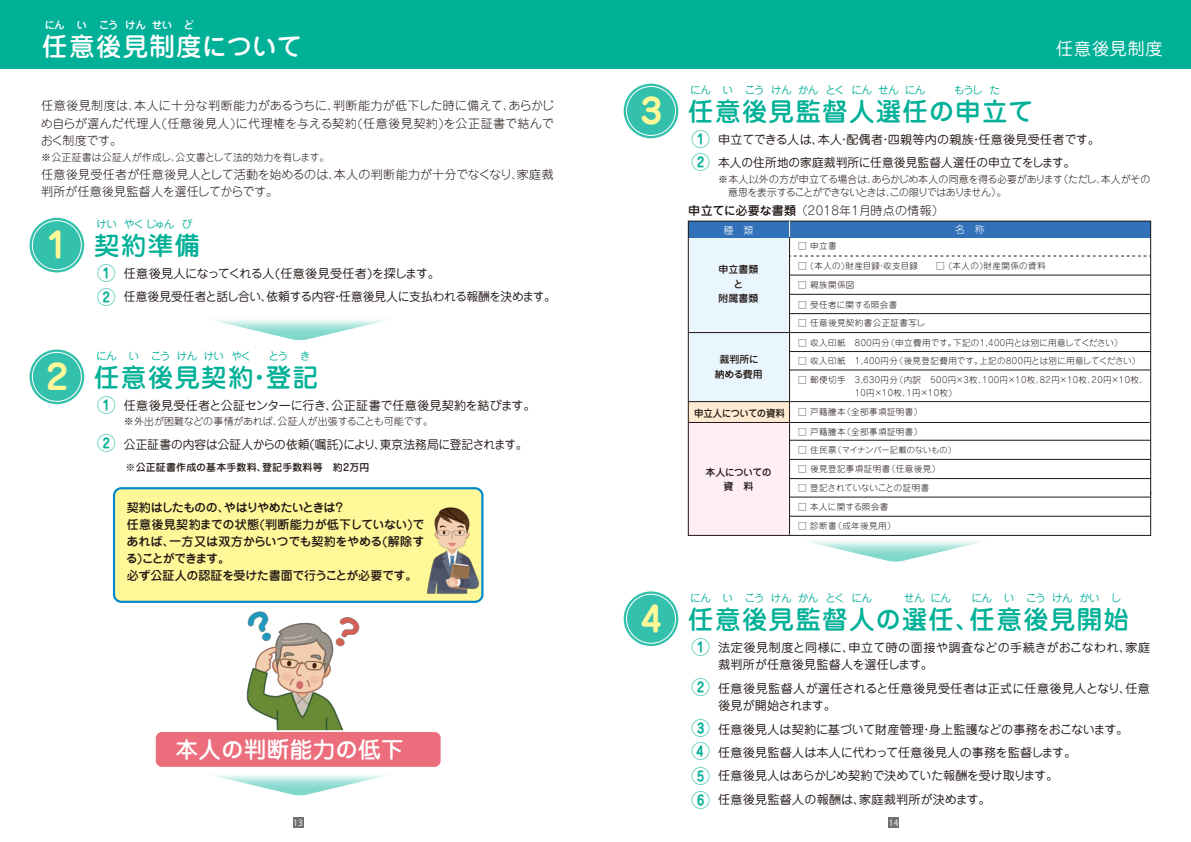
<style>
.page{position:relative;width:1191px;height:842px;background:#fff}
.page>*{position:absolute;margin:0;border:0;box-sizing:border-box;transform-origin:0 0}
.t1{font:500 25.5px "Jun 34 Pro";letter-spacing:.05em;color:#00b097}
.t2{font:500 25.5px "Jun 34 Pro";letter-spacing:.05em;color:#fff}
.t3{font:500 22.5px "Jun 34 Pro";letter-spacing:.025em;color:#fff}
.t4{font:700 18.4px/23.9px "Jun 501 Pro";color:#00b097}
.t5{font:17px "Jun 201 Pro";letter-spacing:.05em;color:#fff}
.t6{font:12px/23.4px "Jun 201 Pro";letter-spacing:.01em;color:#221815}
.t7{font:300 12px/17.7px "Jun 101 Pro";letter-spacing:.02em;color:#221815;text-align:justify}
.t8{font:500 12px/17px "Jun 34 Pro";letter-spacing:-.025em;color:#221815}
.t9{font:12px/23.4px "Jun 201 Pro";letter-spacing:-.01em;color:#221815}
.t10{font:10.6px "Jun 201 Pro";letter-spacing:-.055em;color:#00b097}
.t11{font:500 10.6px "Jun 34 Pro";letter-spacing:-.05em;color:#fff}
.t12{font:300 9.9px/13.5px "Jun 101 Pro";letter-spacing:-.04em;color:#221815}
.t13{font:300 9.9px "Jun 101 Pro";letter-spacing:-.015em;color:#221815}
.t14{font:300 9.9px "Jun 101 Pro";letter-spacing:.005em;color:#221815}
.t15{font:500 9.9px "Jun 34 Pro";letter-spacing:.02em;color:#221815}
.t16{font:500 9.9px "Jun 34 Pro";letter-spacing:-.055em;color:#221815;scale:.95 1}
.t17{font:500 9.9px/14.2px "Jun 34 Pro";letter-spacing:-.06em;color:#221815;text-align:center}
.t18{font:500 9.9px/14.2px "Jun 34 Pro";color:#221815;text-align:center}
.t19{font:500 9.9px/14.2px "Jun 34 Pro";letter-spacing:-.02em;color:#221815;text-align:center}
.t20{font:300 9.9px "Jun 101 Pro";color:#fff}
.t21{font:300 8.5px/13.5px "Jun 101 Pro";letter-spacing:.05em;color:#221815}
.t22{font:300 8.5px "Jun 101 Pro";letter-spacing:.03em;color:#221815}
.t23{font:300 8.5px "Jun 101 Pro";letter-spacing:-.015em;color:#221815}
.t24{font:8.5px "Koz Go Pro";color:#fff}
.t25{font:300 8.1px "Jun 101 Pro";letter-spacing:-.005em;color:#221815}
.s1{font-family:"Jun 501 Pro";font-weight:700;font-size:34.4px;color:#fff899}
.s2{font-family:"Jun 101 Pro";font-weight:300}
.s3{font-family:"Jun 34 Pro";font-weight:500}
.s4{font-size:8.5px}
</style>
<div class="page">
<div style="left:0;top:0;width:1191px;height:68px;background:#00b097"></div>
<div style="left:293px;top:817px;width:10px;height:11px;background:#727171"></div>
<div style="left:888px;top:817px;width:11px;height:11px;background:#727171"></div>
<div style="left:114px;top:488px;width:368px;height:114px;background:#fff899;border-radius:7px"></div>
<div style="left:113px;top:487px;width:370px;height:116px;border:2px solid #0089ce;border-radius:7px"></div>
<img style="left:427px;top:507px;width:53px;height:87px">
<div style="left:30px;top:218px;width:54px;height:54px;background:#33c0ac;border-radius:50%"></div>
<div style="left:32px;top:220px;width:50px;height:50px;border:1px solid #fff;border-radius:50%"></div>
<div style="left:623px;top:84px;width:55px;height:54px;background:#33c0ac;border-radius:50%"></div>
<div style="left:626px;top:86px;width:49px;height:50px;border:1px solid #fff;border-radius:50%"></div>
<div style="left:623px;top:591px;width:55px;height:55px;background:#33c0ac;border-radius:50%"></div>
<div style="left:626px;top:594px;width:49px;height:49px;border:1px solid #fff;border-radius:50%"></div>
<div style="left:30px;top:349px;width:54px;height:55px;background:#33c0ac;border-radius:50%"></div>
<div style="left:32px;top:352px;width:50px;height:50px;border:1px solid #fff;border-radius:50%"></div>
<div style="left:688px;top:236px;width:101px;height:166px;background:#eaf6fd"></div>
<div style="left:688px;top:402px;width:101px;height:20px;background:#feecd2"></div>
<div style="left:688px;top:422px;width:101px;height:114px;background:#fdeff5"></div>
<div style="left:688px;top:221px;width:462px;height:16px;background:#3071b9"></div>
<hr style="left:789px;top:221px;width:1px;height:314px;background:#221815">
<hr style="left:789px;top:275px;width:361px;height:1px;background:#221815">
<svg style="left:790px;top:256px;width:357px;height:1px"></svg>
<hr style="left:789px;top:370px;width:361px;height:1px;background:#221815">
<hr style="left:688px;top:332px;width:461px;height:1px;background:#221815">
<hr style="left:789px;top:351px;width:361px;height:1px;background:#221815">
<hr style="left:789px;top:294px;width:361px;height:1px;background:#221815">
<hr style="left:789px;top:313px;width:361px;height:1px;background:#221815">
<hr style="left:688px;top:401px;width:461px;height:1px;background:#221815">
<hr style="left:688px;top:422px;width:461px;height:1px;background:#221815">
<hr style="left:789px;top:440px;width:361px;height:1px;background:#221815">
<div style="left:688px;top:221px;width:463px;height:315px;border:1px solid #221815"></div>
<hr style="left:789px;top:459px;width:361px;height:1px;background:#221815">
<hr style="left:789px;top:478px;width:361px;height:1px;background:#221815">
<hr style="left:789px;top:497px;width:361px;height:1px;background:#221815">
<hr style="left:789px;top:516px;width:361px;height:1px;background:#221815">
<svg style="left:789px;top:221px;width:1px;height:16px"></svg>
<img style="left:246px;top:611px;width:114px;height:119px">
<svg style="left:213px;top:320px;width:173px;height:20px"></svg>
<svg style="left:808px;top:541px;width:175px;height:21px"></svg>
<svg style="left:213px;top:775px;width:174px;height:20px"></svg>
<div style="left:155px;top:731px;width:286px;height:37px;background:#ec6d7b;border-radius:7px"></div>
<div style="left:154px;top:730px;width:288px;height:39px;border:2px solid #fff;border-radius:7px"></div>
<p class="t11" style="left:44px;top:16px;width:151px">にん い こうけんせい ど</p>
<h1 class="t2" style="left:42px;top:26px;width:261px">任意後見制度について</h1>
<h3 class="t5" style="left:1056px;top:35px;width:108px">任意後見制度</h3>
<p class="t7" style="left:41px;top:95px;width:515px">任意後見制度は、本人に十分な判断能力があるうちに、判断能力が低下した時に備えて、あらかじめ自らが選んだ代理人(任意後見人)に代理権を与える契約(任意後見契約)を公正証書で結んでおく制度です。</p>
<p class="t14" style="left:41px;top:149px;width:290px">※公正証書は公証人が作成し、公文書として法的効力を有します。</p>
<p class="t7" style="left:41px;top:164px;width:514px">任意後見受任者が任意後見人として活動を始めるのは、本人の判断能力が十分でなくなり、家庭裁判所が任意後見監督人を選任してからです。</p>
<p class="t10" style="left:96px;top:216px;width:97px">けい やくじゅん び</p>
<h1 class="t1" style="left:46px;top:225px;width:155px"><span class="s1">1</span> 契約準備</h1>
<h3 class="t4" style="left:97px;top:260px;width:20px;line-height:23.3px">①<br>②</h3>
<p class="t9" style="left:124px;top:260px;width:433px">任意後見人になってくれる人(任意後見受任者)を探します。<br>任意後見受任者と話し合い、依頼する内容・任意後見人に支払われる報酬を決めます。</p>
<p class="t10" style="left:96px;top:347px;width:156px">にん い こう けんけい やく</p>
<p class="t10" style="left:269px;top:347px;width:43px">とう き</p>
<h1 class="t1" style="left:46px;top:357px;width:273px"><span class="s1">2</span> 任意後見契約・登記</h1>
<h3 class="t4" style="left:97px;top:384px;width:20px;line-height:38.3px">①<br>②</h3>
<p class="t6" style="left:124px;top:392px;width:413px">任意後見受任者と公証センターに行き、公正証書で任意後見契約を結びます。</p>
<p class="t13" style="left:124px;top:414px;width:310px">※外出が困難などの事情があれば、公証人が出張することも可能です。</p>
<p class="t6" style="left:124px;top:431px;width:405px">公正証書の内容は公証人からの依頼(嘱託)により、東京法務局に登記されます。</p>
<p class="t15" style="left:126px;top:459px;width:245px"><span class="s2">※</span>公正証書作成の基本手数料、登記手数料等　約2万円</p>
<p class="t8" style="left:126px;top:498px;width:300px">契約はしたものの、やはりやめたいときは?<br>任意後見契約までの状態(判断能力が低下していない)であれば、一方又は双方からいつでも契約をやめる(解除する)ことができます。<br>必ず公証人の認証を受けた書面で行うことが必要です。</p>
<h2 class="t3" style="left:175px;top:731px;width:230px">本人の判断能力の低下</h2>
<p class="t10" style="left:690px;top:81px;width:236px">にん い こう けんかん とく にんせんにん</p>
<p class="t10" style="left:953px;top:81px;width:48px">もうし た</p>
<h1 class="t1" style="left:640px;top:91px;width:394px"><span class="s1">3</span> 任意後見監督人選任の申立て</h1>
<h3 class="t4" style="left:691px;top:126px;width:20px;line-height:23.3px">①<br>②</h3>
<p class="t6" style="left:718px;top:126px;width:383px">申立てできる人は、本人・配偶者・四親等内の親族・任意後見受任者です。本人の住所地の家庭裁判所に任意後見監督人選任の申立てをします。</p>
<p class="t12" style="left:718px;top:171px;width:434px">※本人以外の方が申立てる場合は、あらかじめ本人の同意を得る必要があります（ただし、本人がその　意思を表示することができないときは、この限りではありません）。</p>
<p class="t7" style="left:688px;top:201px;width:257px"><span class="s3">申立てに必要な書類</span> （2018年1月時点の情報）</p>
<p class="t20" style="left:723px;top:222px;width:31px">種　類</p>
<p class="t20" style="left:955px;top:221px;width:31px">名　称</p>
<p class="t18" style="left:718px;top:262px;width:41px">申立書類と<br>附属書類</p>
<p class="t19" style="left:715px;top:351px;width:49px">裁判所に納める費用</p>
<p class="t16" style="left:694px;top:405px;width:97px">申立人についての資料</p>
<p class="t17" style="left:705px;top:464px;width:68px">本人についての資　料</p>
<p class="t21" style="left:798px;top:238px;width:40px">□ 申立書</p>
<p class="t21" style="left:798px;top:258px;width:249px">□ (本人の)財産目録・収支目録　　□ (本人の)財産関係の資料</p>
<p class="t21" style="left:798px;top:277px;width:58px">□ 親族関係図</p>
<p class="t21" style="left:798px;top:315px;width:128px">□ 任意後見契約書公正証書写し</p>
<p class="t21" style="left:798px;top:335px;width:326px">□ 収入印紙　800円分（申立費用です。下記の1,400円とは別に用意してください）</p>
<p class="t21" style="left:798px;top:353px;width:344px">□ 収入印紙　1,400円分（後見登記費用です。上記の800円とは別に用意してください）</p>
<p class="t22" style="left:798px;top:298px;width:101px">□ 受任者に関する照会書</p>
<p class="t21" style="left:798px;top:372px;width:351px">□ 郵便切手　3,630円分（内訳　500円×3枚、100円×10枚、82円×10枚、20円×10枚、　　　　　　10円×10枚、1円×10枚)</p>
<p class="t21" style="left:798px;top:404px;width:126px">□ 戸籍謄本（全部事項証明書）</p>
<p class="t21" style="left:798px;top:424px;width:126px">□ 戸籍謄本（全部事項証明書）</p>
<p class="t25" style="left:798px;top:443px;width:159px"><span class="s4">□ 住民票</span>（マイナンバー記載のないもの）</p>
<p class="t21" style="left:798px;top:461px;width:144px">□ 後見登記事項証明書（任意後見）</p>
<p class="t23" style="left:798px;top:481px;width:133px">□ 登記されていないことの証明書</p>
<p class="t22" style="left:798px;top:500px;width:92px">□ 本人に関する照会書</p>
<p class="t21" style="left:798px;top:518px;width:99px">□ 診断書（成年後見用）</p>
<p class="t10" style="left:690px;top:589px;width:183px">にん い こう けんかん とく にん</p>
<p class="t10" style="left:904px;top:589px;width:49px">せんにん</p>
<p class="t10" style="left:971px;top:589px;width:151px">にん い こうけんかい し</p>
<h1 class="t1" style="left:640px;top:599px;width:490px"><span class="s1">4</span> 任意後見監督人の選任、任意後見開始</h1>
<h3 class="t4" style="left:691px;top:625px;width:20px;line-height:40.1px">①<br>②</h3>
<h3 class="t4" style="left:691px;top:714px;width:20px;text-align:justify">③<br>④<br>⑤<br>⑥</h3>
<p class="t6" style="left:718px;top:637px;width:433px;line-height:17.7px">法定後見制度と同様に、申立て時の面接や調査などの手続きがおこなわれ、家庭裁判所が任意後見監督人を選任します。</p>
<p class="t6" style="left:718px;top:678px;width:433px;line-height:17.7px">任意後見監督人が選任されると任意後見受任者は正式に任意後見人となり、任意後見が開始されます。</p>
<p class="t6" style="left:718px;top:716px;width:412px">任意後見人は契約に基づいて財産管理・身上監護などの事務をおこないます。任意後見監督人は本人に代わって任意後見人の事務を監督します。<br>任意後見人はあらかじめ契約で決めていた報酬を受け取ります。<br>任意後見監督人の報酬は、家庭裁判所が決めます。</p>
<p class="t24" style="left:293px;top:817px;width:11px">13</p>
<p class="t24" style="left:889px;top:817px;width:11px">14</p>
</div>
